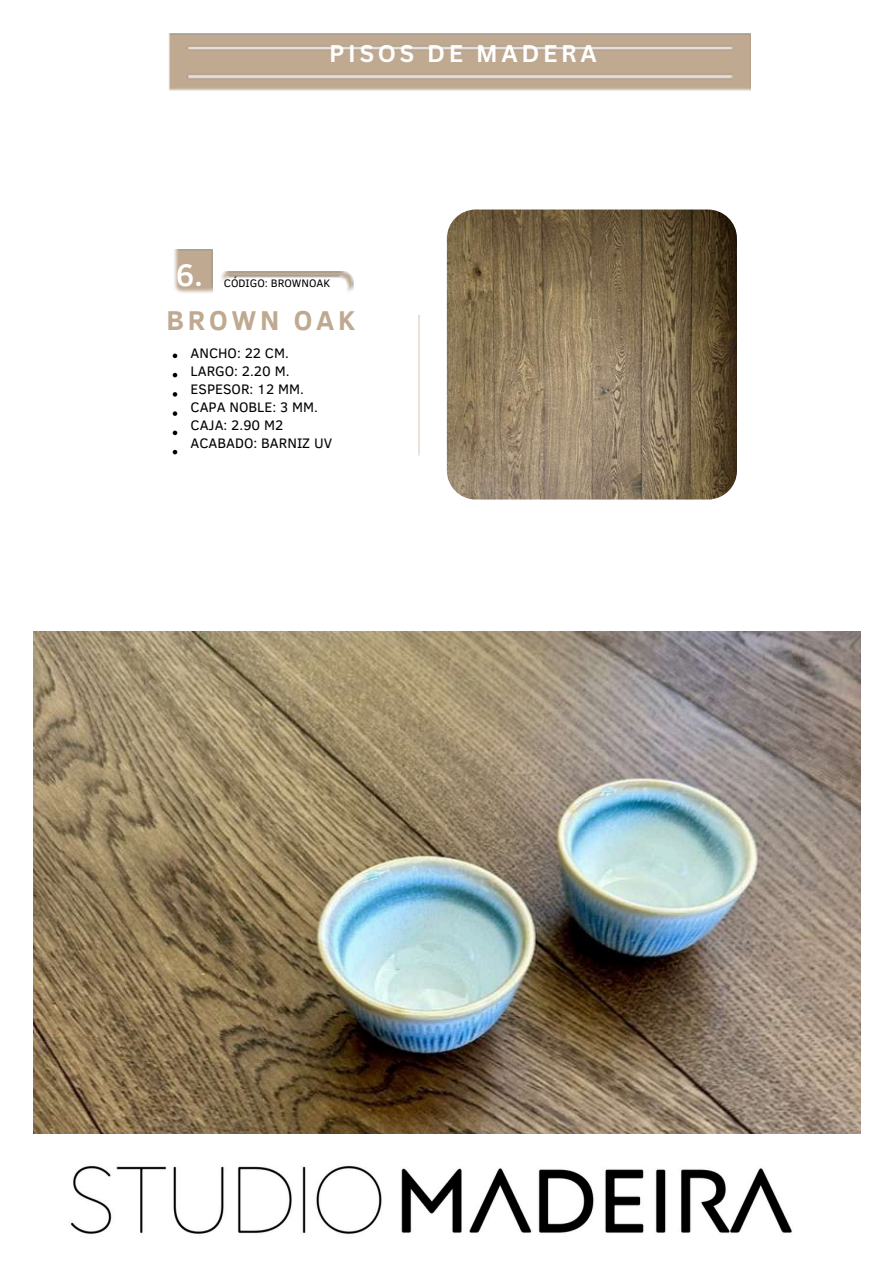
<style>
.page{position:relative;width:894px;height:1264px;background:#fff}
.page>*{position:absolute;margin:0;border:0;box-sizing:border-box;transform-origin:0 0}
.t1{font:500 31.8px "Clear Sans";color:#fff}
.t2{font:700 27.9px "Clear Sans";letter-spacing:.135em;color:#bfa991}
.t3{font:700 23.4px "Canva Sans";letter-spacing:.16em;color:#fff}
.t4{font:14.1px/18px "Clear Sans";color:#000}
.t5{font:11.1px "Clear Sans";color:#000}
</style>
<div class="page">
<img style="left:33px;top:631px;width:827px;height:502px">
<img style="left:446px;top:209px;width:290px;height:290px;border-radius:29px">
<img style="left:174px;top:249px;width:39px;height:44px">
<img style="left:221px;top:271px;width:132px;height:21px">
<img style="left:172px;top:353px;width:6px;height:102px">
<img style="left:71px;top:1165px;width:721px;height:69px">
<h3 class="t3" style="left:329px;top:37px;width:269px">PISOS DE MADERA</h3>
<p class="t1" style="left:176px;top:252px;width:29px">6.</p>
<p class="t5" style="left:224px;top:275px;width:108px">CÓDIGO: BROWNOAK</p>
<p class="t2" style="left:166px;top:300px;width:190px">BROWN OAK</p>
<h1 class="t4" style="left:190px;top:343px;width:143px">ANCHO: 22 CM.<br>LARGO: 2.20 M.<br>ESPESOR: 12 MM.<br>CAPA NOBLE: 3 MM.<br>CAJA: 2.90 M2<br>ACABADO: BARNIZ UV</h1>
</div>
